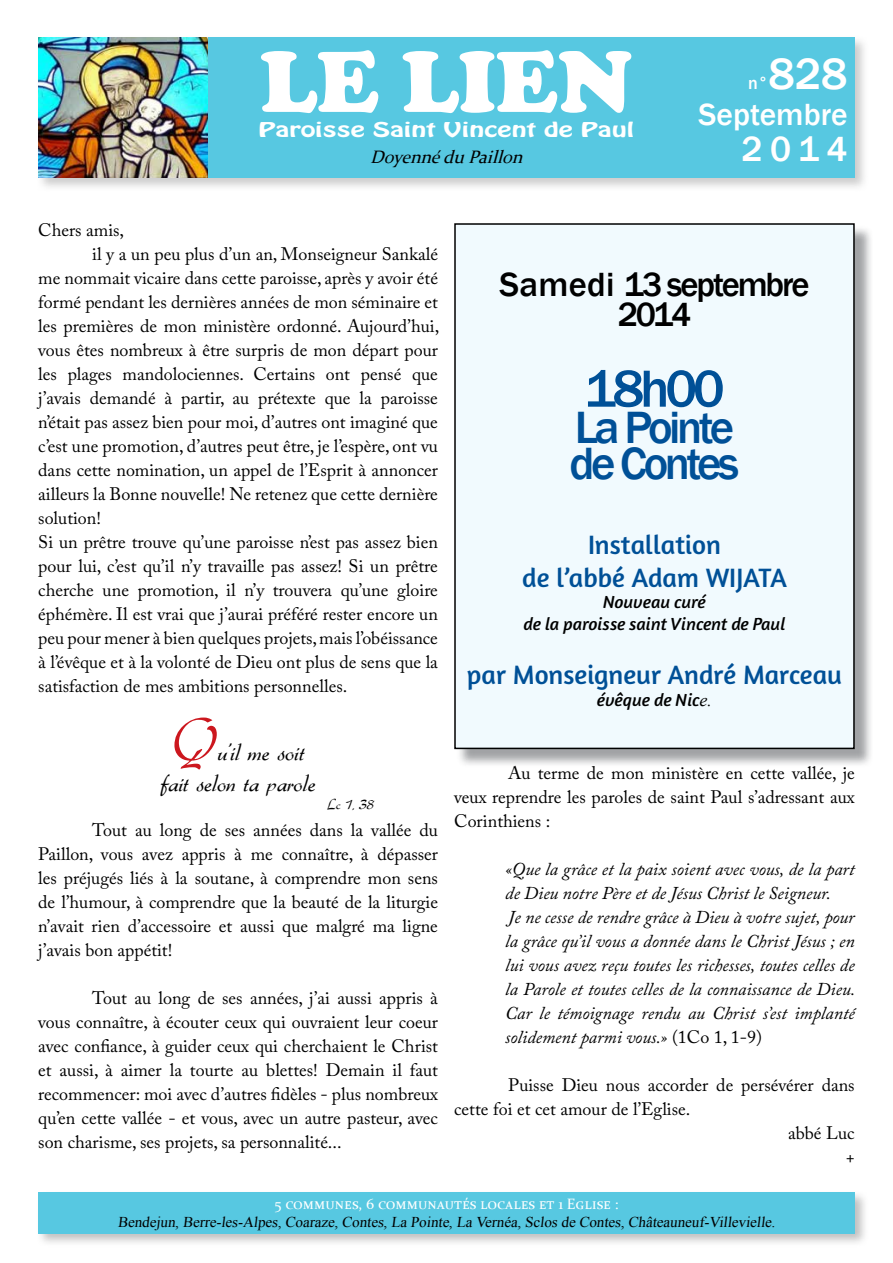
<style>
.page{position:relative;width:893px;height:1263px;background:#fff}
.page>*{position:absolute;margin:0;border:0;box-sizing:border-box;transform-origin:0 0}
.t1{font:900 90px "Cooper";color:#fff}
.t2{font:61.5px "Gabrielle";color:#cc171e}
.t3{font:500 54px "Franklin Gothic";letter-spacing:-.075em;color:#005097}
.t4{font:500 46.5px/36px "Franklin Gothic";letter-spacing:-.075em;color:#005097}
.t5{font:500 45px "Franklin Gothic";color:#fff}
.t6{font:500 36px "Franklin Gothic";color:#fff}
.t7{font:500 34.5px/30px "Franklin Gothic";letter-spacing:-.06em;color:#000;text-align:center}
.t8{font:500 31.5px "Franklin Gothic";color:#fff}
.t9{font:27px/32.4px "Amaranth";color:#005097;text-align:center}
.t10{font:25.5px/30.6px "Gabrielle";color:#000}
.t11{font:18px/24px "Adobe Caslon Pro";color:#000;text-align:justify}
.t12{font:italic 18px/24px "Adobe Caslon Pro";color:#000}
.t13{font:italic 18px/21.6px "Amaranth";color:#000;text-align:center}
.t14{font:18px "Hobo Std";color:#fff;scale:1.5 1}
.t15{font:italic 18px "Constantia";color:#000}
.t16{font:500 18px "Franklin Gothic";color:#fff}
.t17{font:15px "Times New Roman";color:#000}
.t18{font:15px "Constantia";color:#fff}
.t19{font:15px "Gabrielle";color:#000}
.s1{font-family:"Times New Roman"}
.s2{font-style:normal}
</style>
<div class="page">
<div style="left:36px;top:35px;width:833px;height:156px;background:#bcbcbc;opacity:.75"></div>
<div style="left:38px;top:37px;width:817px;height:140px;background:#57c8e1"></div>
<div style="left:36px;top:1190px;width:833px;height:58px;background:#ababab;opacity:.75"></div>
<div style="left:38px;top:1192px;width:817px;height:41px;background:#57c8e1"></div>
<img style="left:38px;top:37px;width:170px;height:140px">
<div style="left:456px;top:225px;width:417px;height:543px;background:#828487;opacity:.75"></div>
<div style="left:455px;top:224px;width:399px;height:524px;background:#f1fafe"></div>
<div style="left:454px;top:223px;width:401px;height:526px;border:2px solid #000"></div>
<h1 class="t1" style="left:260px;top:29px;width:374px">LE LIEN</h1>
<p class="t15" style="left:370px;top:145px;width:160px">DoyennéduPaillon</p>
<p class="t14" style="left:259px;top:118px;width:252px">Paroisse Saint Vincent de Paul</p>
<h3 class="t5" style="left:768px;top:46px;width:81px">828</h3>
<h3 class="t8" style="left:699px;top:95px;width:151px">Septembre</h3>
<h3 class="t6" style="left:742px;top:127px;width:108px">2014</h3>
<p class="t16" style="left:748px;top:72px;width:22px">n°</p>
<p class="t11" style="left:38px;top:218px;width:87px">Chers amis,</p>
<p class="t11" style="left:92px;top:242px;width:347px">il y a un peu plus d’un an, Monseigneur Sankalé</p>
<p class="t11" style="left:38px;top:266px;width:401px">me nommait vicaire dans cette paroisse, après y avoir été</p>
<p class="t11" style="left:38px;top:290px;width:401px">formé pendant les dernières années de mon séminaire et</p>
<p class="t11" style="left:38px;top:314px;width:402px">les premières de mon ministère ordonné. Aujourd’hui,</p>
<p class="t11" style="left:38px;top:338px;width:401px">vous êtes nombreux à être surpris de mon départ pour</p>
<p class="t11" style="left:38px;top:362px;width:401px">les plages mandolociennes. Certains ont pensé que</p>
<p class="t11" style="left:38px;top:386px;width:401px">j’avais demandé à partir, au prétexte que la paroisse</p>
<p class="t11" style="left:38px;top:410px;width:401px">n’était pas assez bien pour moi, d’autres ont imaginé que</p>
<p class="t11" style="left:38px;top:434px;width:401px">c’est une promotion, d’autres peut être, je l’espère, ont vu</p>
<p class="t11" style="left:38px;top:458px;width:401px">dans cette nomination, un appel de l’Esprit à annoncer</p>
<p class="t11" style="left:38px;top:482px;width:401px">ailleurs la Bonne nouvelle! Ne retenez que cette dernière</p>
<p class="t11" style="left:38px;top:506px;width:64px">solution!</p>
<p class="t11" style="left:38px;top:530px;width:401px">Si un prêtre trouve qu’une paroisse n’est pas assez bien</p>
<p class="t11" style="left:38px;top:554px;width:401px">pour lui, c’est qu’il n’y travaille pas assez! Si un prêtre</p>
<p class="t11" style="left:38px;top:578px;width:401px">cherche une promotion, il n’y trouvera qu’une gloire</p>
<p class="t11" style="left:38px;top:602px;width:401px">éphémère. Il est vrai que j’aurai préféré rester encore un</p>
<p class="t11" style="left:38px;top:626px;width:401px">peu pour mener à bien quelques projets, mais l’obéissance</p>
<p class="t11" style="left:38px;top:650px;width:401px">à l’évêque et à la volonté de Dieu ont plus de sens que la</p>
<p class="t11" style="left:38px;top:674px;width:311px">satisfaction de mes ambitions personnelles.</p>
<h2 class="t2" style="left:172px;top:705px;width:47px">Q</h2>
<h3 class="t10" style="left:161px;top:737px;width:157px;text-indent:57px">u’il me soit fait selon ta parole</h3>
<p class="t19" style="left:328px;top:795px;width:48px">Lc 1, 38</p>
<p class="t11" style="left:38px;top:818px;width:401px;text-indent:54px">Tout au long de ses années dans la vallée du Paillon, vous avez appris à me connaître, à dépasser les préjugés liés à la soutane, à comprendre mon sens de l’humour, à comprendre que la beauté de la liturgie n’avait rien d’accessoire et aussi que malgré ma ligne j’avais bon appétit!</p>
<p class="t11" style="left:38px;top:986px;width:401px;text-indent:54px">Tout au long de ses années, j’ai aussi appris à vous connaître, à écouter ceux qui ouvraient leur coeur avec confiance, à guider ceux qui cherchaient le Christ et aussi, à aimer la tourte au blettes! Demain il faut recommencer: moi avec d’autres fidèles - plus nombreux qu’en cette vallée - et vous, avec un autre pasteur, avec son charisme, ses projets, sa personnalité...</p>
<h3 class="t7" style="left:499px;top:270px;width:312px">Samedi 13 septembre<br>2014</h3>
<h3 class="t3" style="left:584px;top:355px;width:142px">18h00</h3>
<h3 class="t4" style="left:570px;top:410px;width:171px">La Pointe de Contes</h3>
<h3 class="t9" style="left:522px;top:528px;width:266px">Installation<br>de l’abbé Adam WIJATA</h3>
<p class="t13" style="left:524px;top:591px;width:263px">Nouveau curé<br>de la paroisse saint Vincent de Paul</p>
<h3 class="t9" style="left:467px;top:658px;width:377px">par Monseigneur André Marceau</h3>
<p class="t13" style="left:597px;top:689px;width:117px">évêque de Nic<span class="s1">e.</span></p>
<p class="t11" style="left:454px;top:761px;width:402px;text-indent:54px">Au terme de mon ministère en cette vallée, je veux reprendre les paroles de saint Paul s’adressant aux Corinthiens :</p>
<p class="t12" style="left:505px;top:857px;width:351px">«Que la grâce et la paix soient avec vous, de la part de Dieu notre Père et de Jésus Christ le Seigneur.<br>Je ne cesse de rendre grâce à Dieu à votre sujet, pour la grâce qu’il vous a donnée dans le Christ Jésus ; en lui vous avez reçu toutes les richesses, toutes celles de la Parole et toutes celles de la connaissance de Dieu.<br>Car le témoignage rendu au Christ s’est implanté solidement parmi vous.» <span class="s2">(1Co 1, 1-9)</span></p>
<p class="t11" style="left:508px;top:1073px;width:348px">Puisse Dieu nous accorder de persévérer dans</p>
<p class="t11" style="left:454px;top:1097px;width:237px">cette foi et cet amour de l’Eglise.</p>
<p class="t11" style="left:788px;top:1121px;width:68px">abbé Luc</p>
<p class="t11" style="left:846px;top:1145px;width:10px">+</p>
<p class="t18" style="left:274px;top:1194px;width:346px">5 communes, 6 communautés locales et 1 Eglise :</p>
<p class="t17" style="left:118px;top:1212px;width:661px">Bendejun, Berre-les-Alp es, Coaraze, Contes, La Pointe, La Vernéa, Sclos de Contes, Châteauneuf-Villevielle.</p>
</div>
